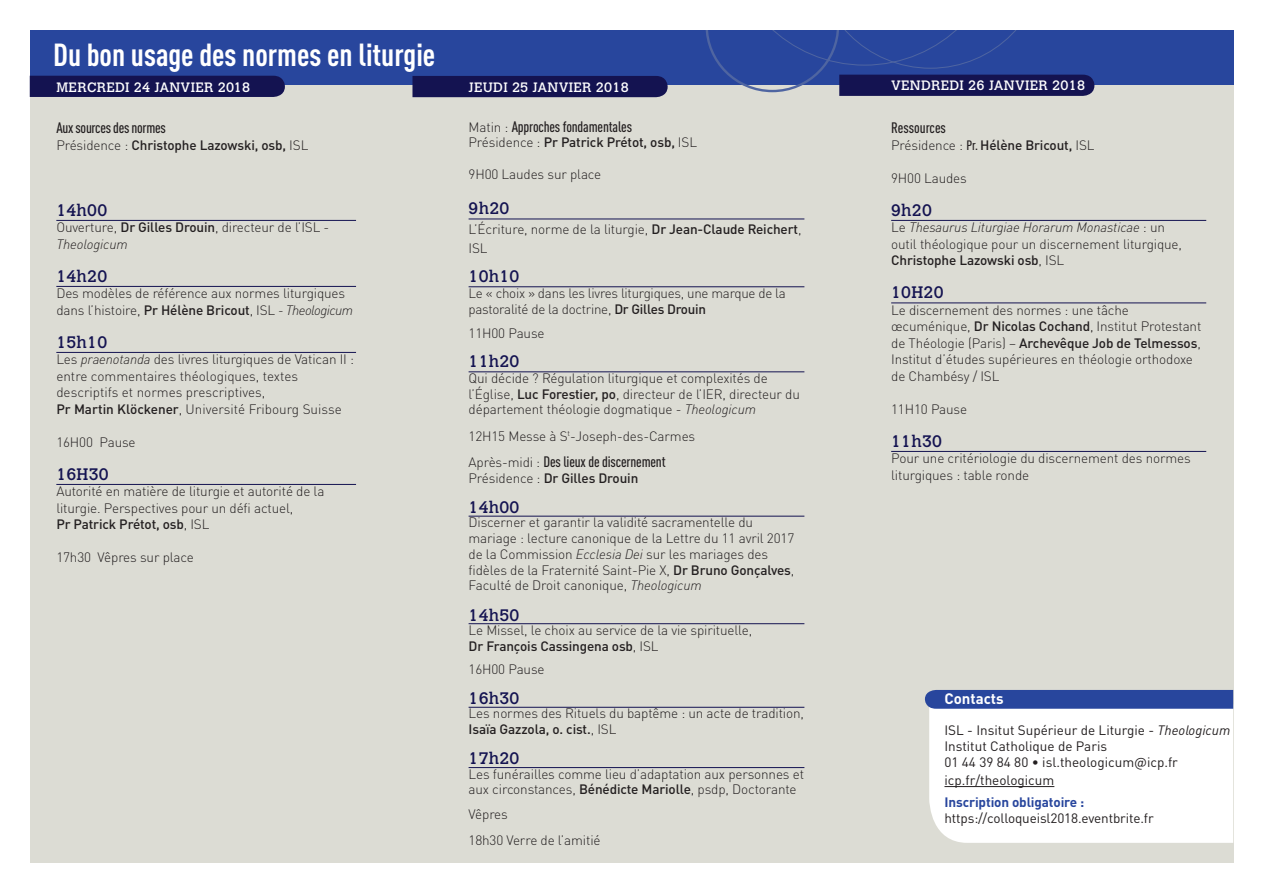
<style>
.page{position:relative;width:1263px;height:893px;background:#fff}
.page>*{position:absolute;margin:0;border:0;box-sizing:border-box;transform-origin:0 0}
.t1{font:700 condensed 31.5px "DINOT";color:#fff}
.t2{font:16.5px "Calvert MT Std";letter-spacing:.02em;color:#141351}
.t3{font:500 condensed 15px "DINOT";letter-spacing:-.01em;color:#231f20}
.t4{font:700 15px "DINOT";color:#fff}
.t5{font:300 13.5px/16.5px "DINOT";letter-spacing:-.01em;color:#231f20}
.t6{font:13.5px/15.8px "DINOT";color:#231f20}
.t7{font:500 13.5px "DINOT";letter-spacing:-.01em;color:#231f20}
.t8{font:13.5px "Calvert MT Std";letter-spacing:.02em;color:#fff}
.t9{font:700 13.5px "DINOT";letter-spacing:-.01em;color:#28469d}
.s1{font-weight:300}
.s2{font-weight:300;font-stretch:normal;font-size:13.5px}
.s3{font-weight:500}
.s4{font-style:italic}
.s5{font-weight:500;font-stretch:condensed}
</style>
<div class="page">
<div style="left:30px;top:85px;width:1203px;height:778px;background:#dcdcd4"></div>
<div style="left:30px;top:30px;width:1203px;height:55px;background:#28469d"></div>
<div style="left:30px;top:76px;width:255px;height:21px;background:#141351"></div>
<div style="left:412px;top:76px;width:256px;height:21px;background:#141351"></div>
<hr style="left:56px;top:220px;width:300px;height:1px;background:#141351">
<hr style="left:56px;top:286px;width:300px;height:1px;background:#141351">
<hr style="left:56px;top:352px;width:300px;height:1px;background:#141351">
<hr style="left:56px;top:484px;width:300px;height:1px;background:#141351">
<hr style="left:469px;top:219px;width:335px;height:1px;background:#141351">
<hr style="left:469px;top:286px;width:335px;height:1px;background:#141351">
<hr style="left:469px;top:371px;width:335px;height:1px;background:#141351">
<hr style="left:469px;top:516px;width:335px;height:1px;background:#141351">
<hr style="left:469px;top:623px;width:335px;height:1px;background:#141351">
<hr style="left:469px;top:707px;width:335px;height:1px;background:#141351">
<hr style="left:469px;top:767px;width:335px;height:1px;background:#141351">
<hr style="left:891px;top:220px;width:315px;height:1px;background:#141351">
<hr style="left:891px;top:303px;width:315px;height:1px;background:#141351">
<hr style="left:891px;top:451px;width:315px;height:1px;background:#141351">
<svg style="left:705px;top:30px;width:389px;height:66px"></svg>
<svg style="left:925px;top:690px;width:308px;height:153px;background:#e3e6f1"></svg>
<h1 class="t1" style="left:53px;top:35px;width:384px">Du bon usage des normes en liturgie</h1>
<p class="t8" style="left:57px;top:80px;width:195px">MERCREDI 24 JANVIER 2018</p>
<p class="t8" style="left:468px;top:79px;width:162px">JEUDI 25 JANVIER 2018</p>
<p class="t8" style="left:891px;top:78px;width:195px">VENDREDI 26 JANVIER 2018</p>
<p class="t3" style="left:56px;top:119px;width:111px">Aux sources des normes</p>
<p class="t7" style="left:56px;top:136px;width:254px"><span class="s1">Présidence :</span> Christophe Lazowski, osb, <span class="s1">ISL</span></p>
<p class="t3" style="left:469px;top:117px;width:165px"><span class="s2">Matin :</span> Approches fondamentales</p>
<p class="t7" style="left:469px;top:134px;width:230px"><span class="s1">Présidence :</span> Pr Patrick Prétot, osb, <span class="s1">ISL</span></p>
<p class="t5" style="left:469px;top:166px;width:134px">9H00 Laudes sur place</p>
<p class="t2" style="left:469px;top:199px;width:42px">9h20</p>
<p class="t5" style="left:469px;top:219px;width:334px;line-height:19.5px">L’Écriture, norme de la liturgie, <span class="s3">Dr Jean-Claude Reichert</span>,<br>ISL</p>
<p class="t2" style="left:469px;top:267px;width:52px">10h10</p>
<p class="t5" style="left:469px;top:285px;width:319px;line-height:15.8px">Le « choix » dans les livres liturgiques, une marque de la pastoralité de la doctrine, <span class="s3">Dr Gilles Drouin</span></p>
<p class="t5" style="left:469px;top:325px;width:78px">11H00 Pause</p>
<p class="t2" style="left:469px;top:352px;width:52px">11h20</p>
<p class="t5" style="left:469px;top:370px;width:333px;line-height:15.8px">Qui décide ? Régulation liturgique et complexités de l’Église, <span class="s3">Luc Forestier, po</span>, directeur de l’IER, directeur du département théologie dogmatique - <span class="s4">Theologicum</span></p>
<p class="t5" style="left:469px;top:427px;width:228px">12H15 Messe à S<sup>t</sup>-Joseph-des-Carmes</p>
<p class="t3" style="left:469px;top:453px;width:199px"><span class="s2">Après-midi :</span> Des lieux de discernement</p>
<p class="t7" style="left:469px;top:469px;width:171px"><span class="s1">Présidence :</span> Dr Gilles Drouin</p>
<p class="t2" style="left:469px;top:498px;width:52px">14h00</p>
<p class="t5" style="left:469px;top:514px;width:327px;line-height:15.8px">Discerner et garantir la validité sacramentelle du mariage : lecture canonique de la Lettre du 11 avril 2017 de la Commission <span class="s4">Ecclesia Dei</span> sur les mariages des fidèles de la Fraternité Saint-Pie X, <span class="s3">Dr Bruno Gonçalves</span>, Faculté de Droit canonique, <span class="s4">Theologicum</span></p>
<p class="t2" style="left:469px;top:605px;width:52px">14h50</p>
<p class="t5" style="left:469px;top:622px;width:285px;line-height:15.8px">Le Missel, le choix au service de la vie spirituelle,<br><span class="s3">Dr François Cassingena osb</span>, ISL</p>
<p class="t5" style="left:469px;top:661px;width:78px">16H00 Pause</p>
<p class="t2" style="left:469px;top:689px;width:52px">16h30</p>
<p class="t5" style="left:469px;top:705px;width:337px;line-height:15.8px">Les normes des Rituels du baptême : un acte de tradition,<br><span class="s3">Isaïa Gazzola, o. cist.</span>, ISL</p>
<p class="t2" style="left:469px;top:749px;width:52px">17h20</p>
<p class="t5" style="left:469px;top:766px;width:337px;line-height:15.8px">Les funérailles comme lieu d’adaptation aux personnes et aux circonstances, <span class="s3">Bénédicte Mariolle</span>, psdp, Doctorante</p>
<p class="t5" style="left:469px;top:801px;width:134px;line-height:26.2px">Vêpres<br>18h30 Verre de l’amitié</p>
<p class="t3" style="left:891px;top:119px;width:56px">Ressources</p>
<p class="t5" style="left:891px;top:137px;width:205px">Présidence : <span class="s5">Pr.</span> <span class="s3">Hélène Bricout,</span> ISL</p>
<p class="t5" style="left:891px;top:170px;width:77px">9H00 Laudes</p>
<p class="t2" style="left:891px;top:200px;width:42px">9h20</p>
<p class="t5" style="left:891px;top:219px;width:292px">Le <span class="s4">Thesaurus Liturgiae Horarum Monasticae</span> : un outil théologique pour un discernement liturgique,<br><span class="s3">Christophe Lazowski osb</span>, ISL</p>
<p class="t2" style="left:891px;top:283px;width:54px">10H20</p>
<p class="t5" style="left:891px;top:302px;width:312px">Le discernement des normes : une tâche œcuménique, <span class="s3">Dr Nicolas Cochand</span>, Institut Protestant de Théologie (Paris) – <span class="s3">Archevêque Job de Telmessos</span>, Institut d’études supérieures en théologie orthodoxe de Chambésy / ISL</p>
<p class="t5" style="left:891px;top:401px;width:78px">11H10 Pause</p>
<p class="t2" style="left:891px;top:431px;width:52px">11h30</p>
<p class="t5" style="left:891px;top:450px;width:301px">Pour une critériologie du discernement des normes liturgiques : table ronde</p>
<p class="t2" style="left:56px;top:200px;width:52px">14h00</p>
<p class="t5" style="left:56px;top:219px;width:274px">Ouverture, <span class="s3">Dr Gilles Drouin</span>, directeur de l’ISL -<br><span class="s4">Theologicum</span></p>
<p class="t2" style="left:56px;top:266px;width:52px">14h20</p>
<p class="t5" style="left:56px;top:285px;width:298px">Des modèles de référence aux normes liturgiques dans l’histoire, <span class="s3">Pr Hélène Bricout</span>, ISL <span class="s4">- Theologicum</span></p>
<p class="t2" style="left:56px;top:332px;width:52px">15h10</p>
<p class="t5" style="left:56px;top:351px;width:299px">Les <span class="s4">praenotanda</span> des livres liturgiques de Vatican II : entre commentaires théologiques, textes descriptifs et normes prescriptives,<br><span class="s3">Pr Martin Klöckener</span>, Université Fribourg Suisse</p>
<p class="t5" style="left:56px;top:434px;width:81px">16H00 Pause</p>
<p class="t2" style="left:56px;top:464px;width:54px">16H30</p>
<p class="t5" style="left:56px;top:483px;width:270px">Autorité en matière de liturgie et autorité de la liturgie. Perspectives pour un défi actuel,<br><span class="s3">Pr Patrick Prétot, osb</span>, ISL</p>
<p class="t5" style="left:56px;top:549px;width:139px">17h30 Vêpres sur place</p>
<p class="t4" style="left:944px;top:689px;width:61px">Contacts</p>
<p class="t6" style="left:944px;top:722px;width:287px">ISL - Insitut Supérieur de Liturgie - <span class="s4">Theologicum<br></span>Institut Catholique de Paris<br>01 44 39 84 80 • isl.theologicum@icp.fr</p>
<p class="t6" style="left:944px;top:772px;width:111px">icp.fr/theologicum</p>
<p class="t9" style="left:944px;top:793px;width:141px">Inscription obligatoire :</p>
<p class="t6" style="left:944px;top:810px;width:211px">https://colloqueisl2018.eventbrite.fr</p>
</div>
